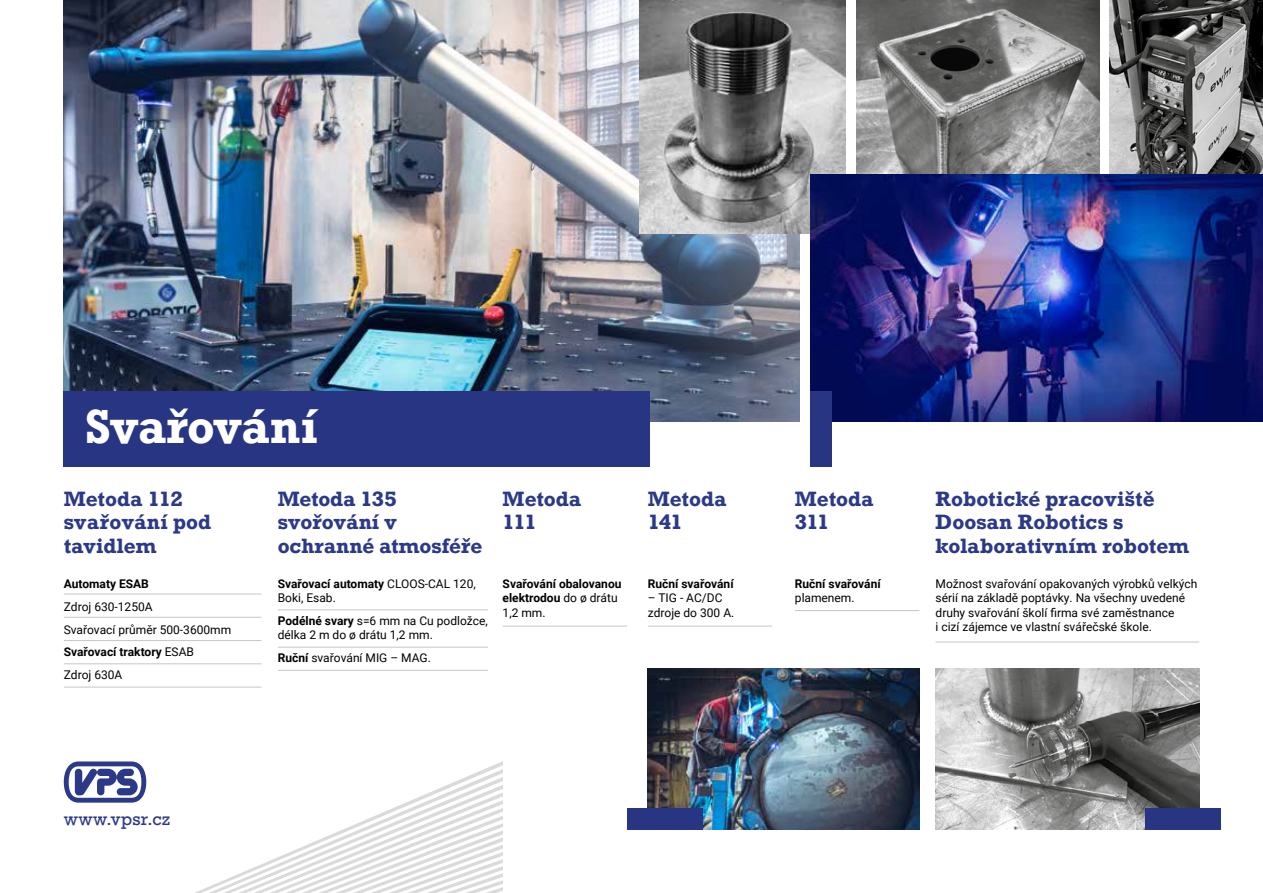
<style>
.page{position:relative;width:1263px;height:893px;background:#fff}
.page>*{position:absolute;margin:0;border:0;box-sizing:border-box;transform-origin:0 0}
.t1{font:700 45px "Rockwell";letter-spacing:-.015em;color:#fff}
.t2{font:700 19.5px/23.4px "Rockwell";color:#2c3988}
.t3{font:16.5px "Rockwell";letter-spacing:.015em;color:#2c3988}
.t4{font:12px/14.4px "Roboto";color:#000}
.t5{font:700 12px/14.4px "Roboto";color:#000}
.s1{font-weight:700}
.s2{font-weight:400}
</style>
<div class="page">
<img style="left:64px;top:0;width:736px;height:422px">
<img style="left:648px;top:668px;width:271px;height:161px">
<img style="left:935px;top:668px;width:264px;height:161px">
<img style="left:1110px;top:0;width:153px;height:174px">
<img style="left:639px;top:0;width:206px;height:234px">
<img style="left:856px;top:0;width:243px;height:174px">
<div style="left:64px;top:392px;width:586px;height:75px;background:#283583"></div>
<hr style="left:64px;top:594px;width:197px;height:1px;background:#c6c6c6">
<hr style="left:278px;top:609px;width:210px;height:1px;background:#c6c6c6">
<hr style="left:503px;top:626px;width:124px;height:1px;background:#c6c6c6">
<hr style="left:648px;top:626px;width:124px;height:1px;background:#c6c6c6">
<hr style="left:795px;top:610px;width:124px;height:1px;background:#c6c6c6">
<hr style="left:935px;top:642px;width:264px;height:1px;background:#c6c6c6">
<hr style="left:278px;top:647px;width:210px;height:1px;background:#c6c6c6">
<hr style="left:278px;top:670px;width:210px;height:1px;background:#c6c6c6">
<hr style="left:64px;top:617px;width:197px;height:1px;background:#c6c6c6">
<hr style="left:64px;top:640px;width:197px;height:1px;background:#c6c6c6">
<hr style="left:64px;top:663px;width:197px;height:1px;background:#c6c6c6">
<hr style="left:64px;top:687px;width:197px;height:1px;background:#c6c6c6">
<img style="left:810px;top:174px;width:453px;height:248px">
<div style="left:810px;top:392px;width:22px;height:75px;background:#283583"></div>
<div style="left:627px;top:808px;width:75px;height:21px;background:#283583"></div>
<div style="left:1145px;top:808px;width:75px;height:21px;background:#283583"></div>
<svg style="left:63px;top:761px;width:440px;height:132px"></svg>
<h1 class="t1" style="left:85px;top:397px;width:234px">Svařování</h1>
<h2 class="t2" style="left:278px;top:487px;width:206px">Metoda 135 svořování v ochranné atmosféře</h2>
<h2 class="t2" style="left:648px;top:487px;width:80px">Metoda<br>141</h2>
<h2 class="t2" style="left:795px;top:487px;width:80px">Metoda<br>311</h2>
<h2 class="t2" style="left:935px;top:487px;width:255px">Robotické pracoviště<br>Doosan Robotics s kolaborativním robotem</h2>
<h2 class="t2" style="left:64px;top:487px;width:149px">Metoda 112 svařování pod tavidlem</h2>
<h2 class="t2" style="left:503px;top:487px;width:80px">Metoda<br>111</h2>
<p class="t5" style="left:64px;top:576px;width:87px">Automaty ESAB</p>
<p class="t4" style="left:64px;top:594px;width:169px;line-height:23px">Zdroj 630-1250A<br>Svařovací průměr 500-3600mm<br><span class="s1">Svařovací traktory</span> ESAB<br>Zdroj 630A</p>
<p class="t4" style="left:278px;top:576px;width:199px"><span class="s1">Svařovací automaty</span> CLOOS-CAL 120,<br>Boki, Esab.</p>
<p class="t4" style="left:278px;top:613px;width:212px"><span class="s1">Podélné svary</span> s=6 mm na Cu podložce, délka 2 m do ø drátu 1,2 mm.</p>
<p class="t4" style="left:278px;top:650px;width:155px"><span class="s1">Ruční</span> svařování MIG – MAG.</p>
<p class="t5" style="left:503px;top:576px;width:120px">Svařování obalovanou elektrodou <span class="s2">do ø drátu<br>1,2 mm.</span></p>
<p class="t5" style="left:648px;top:576px;width:87px">Ruční svařování</p>
<p class="t4" style="left:648px;top:590px;width:88px">– TIG - AC/DC zdroje do 300 A.</p>
<h3 class="t3" style="left:64px;top:809px;width:108px">www.vpsr.cz</h3>
<p class="t5" style="left:795px;top:576px;width:87px">Ruční svařování</p>
<p class="t4" style="left:795px;top:590px;width:61px">plamenem.</p>
<p class="t4" style="left:935px;top:576px;width:263px">Možnost svařování opakovaných výrobků velkých sérií na základě poptávky. Na všechny uvedené druhy svařování školí firma své zaměstnance<br>i cizí zájemce ve vlastní svářečské škole.</p>
</div>
